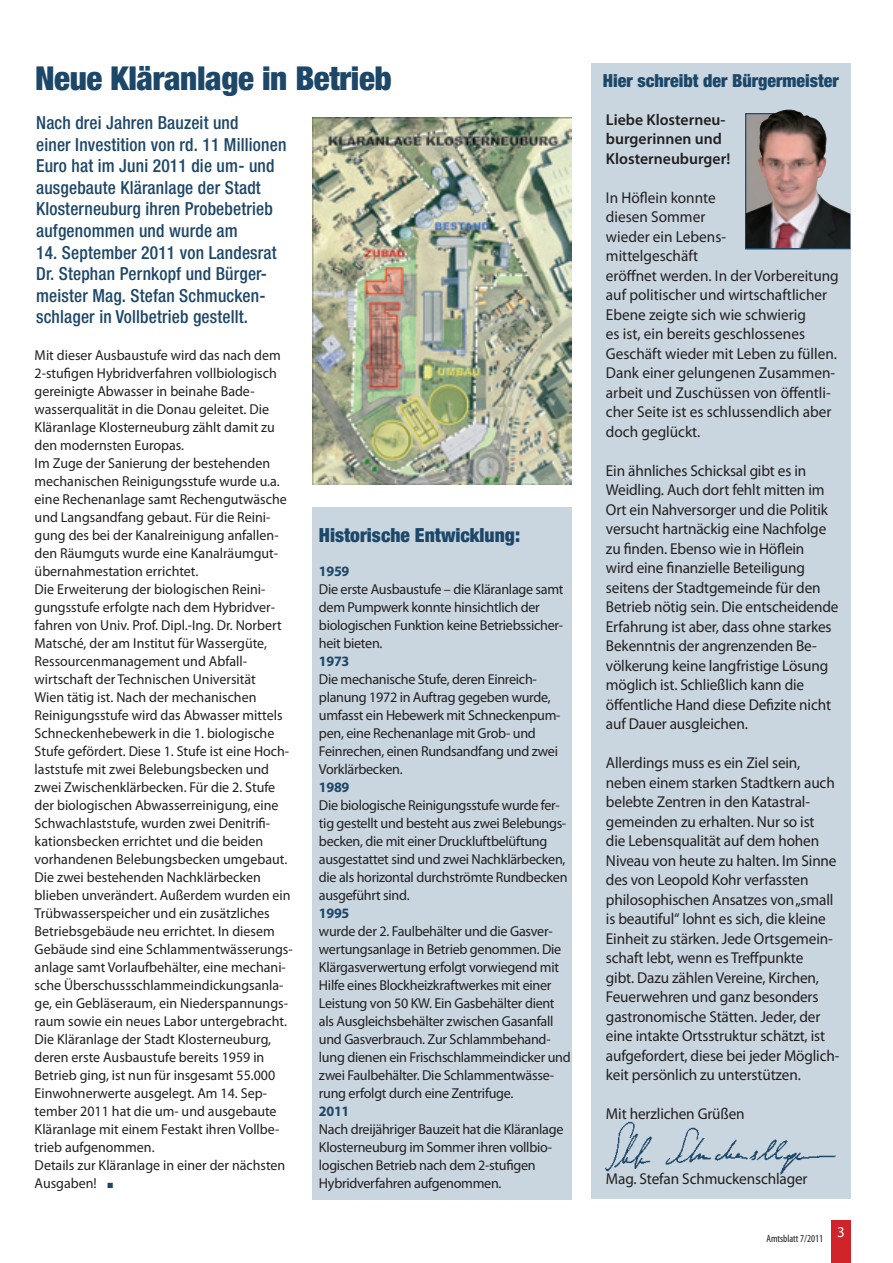
<style>
.page{position:relative;width:893px;height:1263px;background:#fff}
.page>*{position:absolute;margin:0;border:0;box-sizing:border-box;transform-origin:0 0}
.t1{font:900 condensed 33px "Helvetica Neue";letter-spacing:-.01em;color:#1d4769}
.t2{font:900 condensed 19.5px "Helvetica Neue";color:#1d4769}
.t3{font:500 condensed 18px/21.6px "Helvetica Neue";letter-spacing:.01em;color:#1d4769}
.t4{font:900 condensed 18px "Helvetica Neue";color:#1d4769}
.t5{font:15.75px/19.5px "Myriad Pro";letter-spacing:-.01em;color:#231f20}
.t6{font:600 15.75px/19.5px "Myriad Pro";color:#231f20}
.t7{font:14.4px/18px "Myriad Pro";color:#231f20}
.t8{font:14.4px/18px "Myriad Pro";letter-spacing:-.02em;color:#231f20}
.t9{font:700 14.4px "Myriad Pro";letter-spacing:-.02em;color:#1d4769}
.t10{font:condensed 10.5px "Myriad Pro";color:#231f20}
.s1{color:#1d4769}
</style>
<div class="page">
<div style="left:831px;top:1220px;width:20px;height:43px;background:#d1232a"></div>
<div style="left:591px;top:64px;width:259px;height:1135px;background:#c9d6df"></div>
<img style="left:313px;top:118px;width:259px;height:366px">
<div style="left:313px;top:507px;width:259px;height:692px;background:#c9d6df"></div>
<img style="left:605px;top:1121px;width:231px;height:54px">
<svg style="left:745px;top:113px;width:65px;height:137px"></svg>
<img style="left:746px;top:110px;width:104px;height:138px">
<hr style="left:745px;top:248px;width:105px;height:1px;background:#1d4769">
<h1 class="t1" style="left:35px;top:58px;width:358px">Neue Kläranlage in Betrieb</h1>
<p class="t3" style="left:36px;top:112px;width:252px">Nach drei Jahren Bauzeit und<br>einer Investition von rd. 11 Millionen<br>Euro hat im Juni 2011 die um- und ausgebaute Kläranlage der Stadt<br>Klosterneuburg ihren Probebetrieb aufgenommen und wurde am</p>
<p class="t3" style="left:36px;top:241px;width:242px">14. September 2011 von Landesrat Dr. Stephan Pernkopf und Bürger&shy;meister Mag. Stefan Schmucken&shy;schlager in Vollbetrieb gestellt.</p>
<p class="t7" style="left:35px;top:346px;width:260px">Mit dieser Ausbaustufe wird das nach dem 2-stufigen Hybridverfahren vollbiologisch gereinigte Abwasser in beinahe Bade&shy;wasserqualität in die Donau geleitet. Die Kläranlage Klosterneuburg zählt damit zu den modernsten Europas.<br>Im Zuge der Sanierung der bestehenden mechanischen Reinigungsstufe wurde u.a. eine Rechenanlage samt Rechengutwäsche und Langsandfang gebaut. Für die Reini&shy;gung des bei der Kanalreinigung anfallen&shy;den Räumguts wurde eine Kanalräumgut&shy;übernahmestation errichtet.<br>Die Erweiterung der biologischen Reini&shy;gungsstufe erfolgte nach dem Hybridver&shy;fahren von Univ. Prof. Dipl.-Ing. Dr. Norbert Matsché, der am Institut für Wassergüte, Ressourcenmanagement und Abfall&shy;wirtschaft der Technischen Universität<br>Wien tätig ist. Nach der mechanischen Reinigungsstufe wird das Abwasser mittels Schneckenhebewerk in die 1. biologische Stufe gefördert. Diese 1. Stufe ist eine Hoch&shy;laststufe mit zwei Belebungsbecken und zwei Zwischenklärbecken. Für die 2. Stufe der biologischen Abwasserreinigung, eine Schwachlaststufe, wurden zwei Denitrifi&shy;kationsbecken errichtet und die beiden vorhandenen Belebungsbecken umgebaut.<br>Die zwei bestehenden Nachklärbecken blieben unverändert. Außerdem wurden ein Trübwasserspeicher und ein zusätzliches Betriebsgebäude neu errichtet. In diesem Gebäude sind eine Schlammentwässerungs&shy;anlage samt Vorlaufbehälter, eine mechani&shy;sche Überschussschlammeindickungsanla&shy;ge, ein Gebläseraum, ein Niederspannungs&shy;raum sowie ein neues Labor untergebracht.<br>Die Kläranlage der Stadt Klosterneuburg, deren erste Ausbaustufe bereits 1959 in Betrieb ging, ist nun für insgesamt 55.000<br>Einwohnerwerte ausgelegt. Am 14. Sep&shy;tember 2011 hat die um- und ausgebaute Kläranlage mit einem Festakt ihren Vollbe&shy;trieb aufgenommen.<br>Details zur Kläranlage in einer der nächsten Ausgaben! <span class="s1">■</span></p>
<h2 class="t2" style="left:319px;top:523px;width:203px">Historische Entwicklung:</h2>
<p class="t9" style="left:319px;top:562px;width:32px">1959</p>
<p class="t8" style="left:319px;top:580px;width:246px">Die erste Ausbaustufe – die Kläranlage samt dem Pumpwerk konnte hinsichtlich der biologischen Funktion keine Betriebssicher&shy;heit bieten.</p>
<p class="t9" style="left:319px;top:652px;width:32px">1973</p>
<p class="t8" style="left:319px;top:670px;width:243px">Die mechanische Stufe, deren Einreich&shy;planung 1972 in Auftrag gegeben wurde, umfasst ein Hebewerk mit Schneckenpum&shy;pen, eine Rechenanlage mit Grob- und Feinrechen, einen Rundsandfang und zwei Vorklärbecken.</p>
<p class="t9" style="left:319px;top:778px;width:32px">1989</p>
<p class="t8" style="left:319px;top:796px;width:250px">Die biologische Reinigungsstufe wurde fer&shy;tig gestellt und besteht aus zwei Belebungs&shy;becken, die mit einer Druckluftbelüftung ausgestattet sind und zwei Nachklärbecken, die als horizontal durchströmte Rundbecken ausgeführt sind.</p>
<p class="t9" style="left:319px;top:904px;width:32px">1995</p>
<p class="t8" style="left:319px;top:922px;width:253px">wurde der 2. Faulbehälter und die Gasver&shy;wertungsanlage in Betrieb genommen. Die Klärgasverwertung erfolgt vorwiegend mit Hilfe eines Blockheizkraftwerkes mit einer Leistung von 50 KW. Ein Gasbehälter dient als Ausgleichsbehälter zwischen Gasanfall und Gasverbrauch. Zur Schlammbehand&shy;lung dienen ein Frischschlammeindicker und zwei Faulbehälter. Die Schlammentwässe&shy;rung erfolgt durch eine Zentrifuge.</p>
<p class="t9" style="left:319px;top:1102px;width:32px">2011</p>
<p class="t8" style="left:319px;top:1120px;width:246px">Nach dreijähriger Bauzeit hat die Kläranlage Klosterneuburg im Sommer ihren vollbio&shy;logischen Betrieb nach dem 2-stufigen Hybridverfahren aufgenommen.</p>
<p class="t4" style="left:603px;top:70px;width:238px">Hier schreibt der Bürgermeister</p>
<p class="t6" style="left:606px;top:109px;width:126px">Liebe Klosterneu&shy;burgerinnen und<br>Klosterneuburger!</p>
<p class="t5" style="left:606px;top:187px;width:234px">In Höflein konnte<br>diesen Sommer<br>wieder ein Lebens-<br>mittelgeschäft<br>eröffnet werden. In der Vorbereitung auf politischer und wirtschaftlicher<br>Ebene zeigte sich wie schwierig<br>es ist, ein bereits geschlossenes<br>Geschäft wieder mit Leben zu füllen.<br>Dank einer gelungenen Zusammen&shy;arbeit und Zuschüssen von öffentli&shy;cher Seite ist es schlussendlich aber doch geglückt.</p>
<p class="t5" style="left:606px;top:460px;width:234px">Ein ähnliches Schicksal gibt es in Weidling. Auch dort fehlt mitten im Ort ein Nahversorger und die Politik versucht hartnäckig eine Nachfolge zu finden. Ebenso wie in Höflein<br>wird eine finanzielle Beteiligung seitens der Stadtgemeinde für den Betrieb nötig sein. Die entscheidende Erfahrung ist aber, dass ohne starkes Bekenntnis der angrenzenden Be&shy;völkerung keine langfristige Lösung möglich ist. Schließlich kann die öffentliche Hand diese Defizite nicht auf Dauer ausgleichen.</p>
<p class="t5" style="left:606px;top:753px;width:235px">Allerdings muss es ein Ziel sein, neben einem starken Stadtkern auch belebte Zentren in den Katastral&shy;gemeinden zu erhalten. Nur so ist<br>die Lebensqualität auf dem hohen Niveau von heute zu halten. Im Sinne des von Leopold Kohr verfassten philosophischen Ansatzes von „small is beautiful“ lohnt es sich, die kleine Einheit zu stärken. Jede Ortsgemein&shy;schaft lebt, wenn es Treffpunkte<br>gibt. Dazu zählen Vereine, Kirchen, Feuerwehren und ganz besonders gastronomische Stätten. Jeder, der eine intakte Ortsstruktur schätzt, ist aufgefordert, diese bei jeder Möglich&shy;keit persönlich zu unterstützen.</p>
<p class="t5" style="left:606px;top:1104px;width:140px">Mit herzlichen Grüßen</p>
<p class="t5" style="left:606px;top:1168px;width:203px">Mag. Stefan Schmuckenschlager</p>
<p class="t10" style="left:766px;top:1232px;width:80px">Amtsblatt 7/2011 <sup>3</sup></p>
</div>
